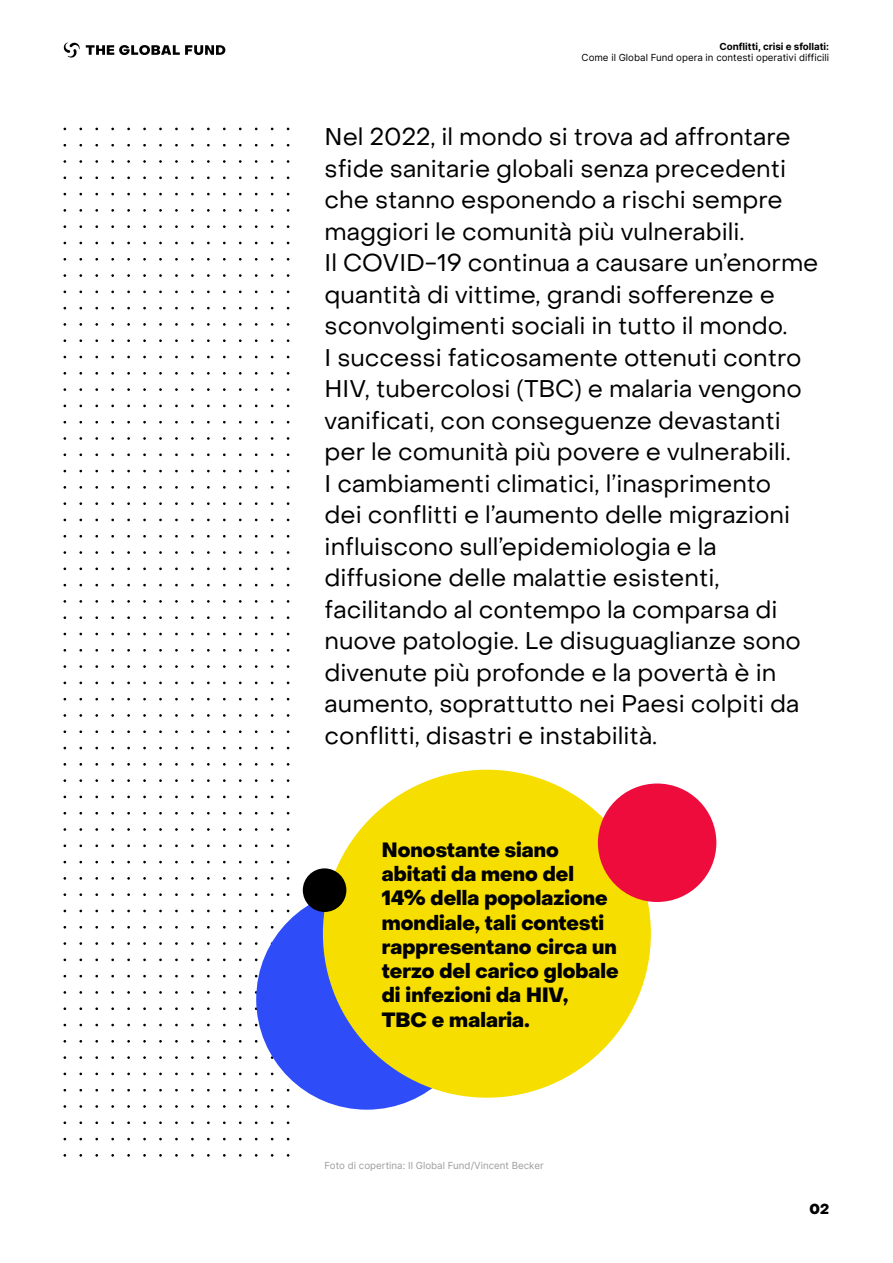
<style>
.page{position:relative;width:893px;height:1263px;background:#fff}
.page>*{position:absolute;margin:0;border:0;box-sizing:border-box;transform-origin:0 0}
.t1{font:24px/31.5px "Object Sans";color:#000}
.t2{font:800 20.25px/24.3px "Object Sans";letter-spacing:.005em;color:#000}
.t3{font:800 14.25px "Object Sans";color:#000}
.t4{font:9.75px "Inter";color:#000}
.t5{font:9.75px "Inter";color:#9d9d9c}
.t6{font:700 9.75px "Inter";color:#000}
</style>
<div class="page">
<svg style="left:63px;top:127px;width:4px;height:4px"></svg>
<svg style="left:270px;top:127px;width:4px;height:4px"></svg>
<svg style="left:286px;top:127px;width:4px;height:4px"></svg>
<svg style="left:63px;top:909px;width:4px;height:4px"></svg>
<svg style="left:270px;top:909px;width:4px;height:4px"></svg>
<svg style="left:286px;top:909px;width:4px;height:4px"></svg>
<svg style="left:63px;top:518px;width:4px;height:4px"></svg>
<svg style="left:270px;top:518px;width:4px;height:4px"></svg>
<svg style="left:286px;top:518px;width:4px;height:4px"></svg>
<svg style="left:63px;top:192px;width:4px;height:4px"></svg>
<svg style="left:270px;top:192px;width:4px;height:4px"></svg>
<svg style="left:286px;top:192px;width:4px;height:4px"></svg>
<svg style="left:63px;top:974px;width:4px;height:4px"></svg>
<svg style="left:254px;top:974px;width:5px;height:4px"></svg>
<svg style="left:63px;top:583px;width:4px;height:4px"></svg>
<svg style="left:270px;top:583px;width:4px;height:4px"></svg>
<svg style="left:286px;top:583px;width:4px;height:4px"></svg>
<svg style="left:63px;top:681px;width:4px;height:4px"></svg>
<svg style="left:270px;top:681px;width:4px;height:4px"></svg>
<svg style="left:286px;top:681px;width:4px;height:4px"></svg>
<svg style="left:286px;top:290px;width:4px;height:4px"></svg>
<svg style="left:63px;top:1072px;width:4px;height:4px"></svg>
<svg style="left:270px;top:1072px;width:4px;height:4px"></svg>
<svg style="left:63px;top:746px;width:4px;height:4px"></svg>
<svg style="left:270px;top:746px;width:4px;height:4px"></svg>
<svg style="left:286px;top:746px;width:4px;height:4px"></svg>
<svg style="left:63px;top:355px;width:4px;height:4px"></svg>
<svg style="left:254px;top:355px;width:4px;height:4px"></svg>
<svg style="left:270px;top:355px;width:4px;height:4px"></svg>
<svg style="left:286px;top:355px;width:4px;height:4px"></svg>
<svg style="left:63px;top:1137px;width:4px;height:4px"></svg>
<svg style="left:270px;top:1137px;width:4px;height:4px"></svg>
<svg style="left:286px;top:1137px;width:4px;height:4px"></svg>
<svg style="left:63px;top:404px;width:4px;height:4px"></svg>
<svg style="left:270px;top:404px;width:4px;height:4px"></svg>
<svg style="left:286px;top:404px;width:4px;height:4px"></svg>
<svg style="left:63px;top:795px;width:4px;height:4px"></svg>
<svg style="left:270px;top:795px;width:4px;height:4px"></svg>
<svg style="left:286px;top:795px;width:4px;height:4px"></svg>
<svg style="left:63px;top:469px;width:4px;height:4px"></svg>
<svg style="left:270px;top:469px;width:4px;height:4px"></svg>
<svg style="left:286px;top:469px;width:4px;height:4px"></svg>
<svg style="left:63px;top:860px;width:4px;height:4px"></svg>
<svg style="left:270px;top:860px;width:4px;height:4px"></svg>
<svg style="left:286px;top:860px;width:4px;height:4px"></svg>
<svg style="left:63px;top:958px;width:4px;height:4px"></svg>
<svg style="left:63px;top:306px;width:4px;height:4px"></svg>
<svg style="left:270px;top:306px;width:4px;height:4px"></svg>
<svg style="left:63px;top:241px;width:4px;height:4px"></svg>
<svg style="left:270px;top:241px;width:4px;height:4px"></svg>
<svg style="left:286px;top:241px;width:4px;height:4px"></svg>
<svg style="left:63px;top:1023px;width:4px;height:4px"></svg>
<svg style="left:254px;top:1022px;width:5px;height:5px"></svg>
<svg style="left:63px;top:632px;width:4px;height:4px"></svg>
<svg style="left:254px;top:632px;width:4px;height:4px"></svg>
<svg style="left:270px;top:632px;width:4px;height:4px"></svg>
<svg style="left:286px;top:632px;width:4px;height:4px"></svg>
<div style="left:256px;top:888px;width:221px;height:222px;background:#2e4df9;border-radius:50%"></div>
<div style="left:323px;top:770px;width:328px;height:328px;background:#f6de00;border-radius:50%"></div>
<div style="left:598px;top:783px;width:118px;height:119px;background:#ee0c3d;border-radius:50%"></div>
<div style="left:303px;top:868px;width:43px;height:44px;background:#000;border-radius:50%"></div>
<svg style="left:64px;top:43px;width:16px;height:15px"></svg>
<svg style="left:86px;top:45px;width:9px;height:10px"></svg>
<svg style="left:96px;top:45px;width:18px;height:10px"></svg>
<svg style="left:119px;top:45px;width:11px;height:10px"></svg>
<svg style="left:131px;top:45px;width:19px;height:10px"></svg>
<svg style="left:151px;top:45px;width:9px;height:10px"></svg>
<svg style="left:161px;top:45px;width:19px;height:10px"></svg>
<svg style="left:185px;top:45px;width:7px;height:10px"></svg>
<svg style="left:194px;top:45px;width:20px;height:10px"></svg>
<svg style="left:216px;top:45px;width:9px;height:10px"></svg>
<p class="t6" style="left:719px;top:39px;width:111px">Conflitti, crisi e sfollati:</p>
<p class="t4" style="left:582px;top:51px;width:249px">Come il Global Fund opera in contesti operativi difficili</p>
<p class="t1" style="left:325px;top:121px;width:495px">Nel 2022, il mondo si trova ad affrontare sfide sanitarie globali senza precedenti che stanno esponendo a rischi sempre maggiori le comunità più vulnerabili.<br>Il COVID-19 continua a causare un’enorme quantità di vittime, grandi sofferenze e sconvolgimenti sociali in tutto il mondo.<br>I successi faticosamente ottenuti contro HIV, tubercolosi (TBC) e malaria vengono vanificati, con conseguenze devastanti per le comunità più povere e vulnerabili.<br>I cambiamenti climatici, l’inasprimento<br>dei conflitti e l’aumento delle migrazioni influiscono sull’epidemiologia e la diffusione delle malattie esistenti, facilitando al contempo la comparsa di nuove patologie. Le disuguaglianze sono divenute più profonde e la povertà è in aumento, soprattutto nei Paesi colpiti da conflitti, disastri e instabilità.</p>
<p class="t2" style="left:382px;top:838px;width:238px">Nonostante siano abitati da meno del<br>14% della popolazione mondiale, tali contesti rappresentano circa un terzo del carico globale di infezioni da HIV,<br>TBC e malaria.</p>
<p class="t5" style="left:325px;top:1159px;width:221px">Foto di copertina: Il Global Fund/Vincent Becker</p>
<p class="t3" style="left:809px;top:1200px;width:21px">02</p>
</div>
